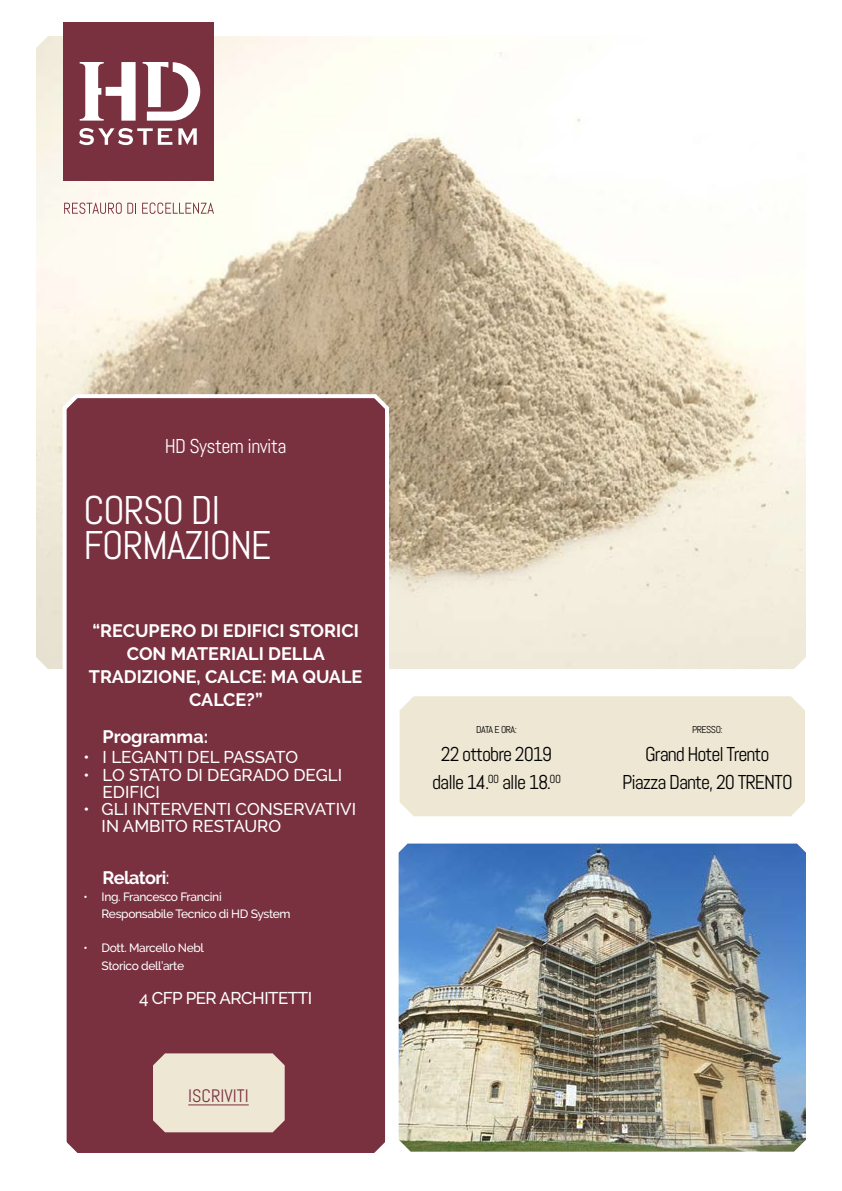
<style>
.page{position:relative;width:842px;height:1191px;background:#fff}
.page>*{position:absolute;margin:0;border:0;box-sizing:border-box;transform-origin:0 0}
.t1{font:40px/35.3px "Abel";letter-spacing:-.03em;color:#fff}
.t2{font:20px/28px "Abel";letter-spacing:-.05em;color:#000;text-align:center}
.t3{font:20px "Abel";letter-spacing:-.03em;color:#fff}
.t4{font:700 18px/23px "Raleway";color:#fff;text-align:center}
.t5{font:700 18px "Raleway";letter-spacing:-.03em;color:#fff}
.t6{font:18px "Abel";color:#7a2f3e}
.t7{font:500 17px/17.2px "Raleway";color:#fff}
.t8{font:500 17px "Raleway";letter-spacing:-.03em;color:#fff}
.t9{font:500 12px/17.2px "Raleway";letter-spacing:-.03em;color:#fff}
.t10{font:10px "Abel";letter-spacing:-.05em;color:#000}
.s1{font-weight:500}
</style>
<div class="page">
<img style="left:36px;top:36px;width:770px;height:633px">
<div style="left:64px;top:23px;width:150px;height:158px;background:#79303f"></div>
<svg style="left:143px;top:62px;width:57px;height:59px"></svg>
<svg style="left:80px;top:62px;width:56px;height:59px"></svg>
<svg style="left:178px;top:128px;width:19px;height:17px"></svg>
<svg style="left:79px;top:128px;width:93px;height:17px"></svg>
<svg style="left:64px;top:202px;width:72px;height:12px"></svg>
<svg style="left:142px;top:202px;width:72px;height:12px"></svg>
<img style="left:399px;top:843px;width:407px;height:308px">
<div style="left:400px;top:696px;width:405px;height:120px;background:#eee7d4"></div>
<svg style="left:61px;top:390px;width:330px;height:763px;background:#85424f"></svg>
<div style="left:153px;top:1053px;width:132px;height:79px;background:#eee7d4"></div>
<hr style="left:188px;top:1104px;width:61px;height:1px;background:#7a2f3e">
<p class="t3" style="left:165px;top:433px;width:123px">HD System invita</p>
<h1 class="t1" style="left:84px;top:492px;width:189px">CORSO DI<br>FORMAZIONE</h1>
<p class="t4" style="left:89px;top:619px;width:275px">“RECUPERO DI EDIFICI STORICI<br>CON MATERIALI DELLA<br>TRADIZIONE, CALCE: MA QUALE<br>CALCE?”</p>
<p class="t4" style="left:103px;top:725px;width:107px">Programma:</p>
<p class="t7" style="left:84px;top:748px;width:216px">• I LEGANTI DEL PASSATO</p>
<p class="t7" style="left:103px;top:766px;width:241px;text-indent:-19px">• LO STATO DI DEGRADO DEGLI<br>EDIFICI</p>
<p class="t7" style="left:102px;top:800px;width:256px;text-indent:-18px">• GLI INTERVENTI CONSERVATIVI<br>IN AMBITO RESTAURO</p>
<p class="t5" style="left:103px;top:867px;width:68px">Relatori<span class="s1">:</span></p>
<p class="t9" style="left:102px;top:888px;width:190px;text-indent:-18px">• Ing. Francesco Francini<br>Responsabile Tecnico di HD System</p>
<p class="t9" style="left:84px;top:939px;width:122px;text-align:center">• Dott. Marcello Nebl<br>Storico dell’arte</p>
<p class="t8" style="left:139px;top:988px;width:175px">4 CFP PER ARCHITETTI</p>
<p class="t6" style="left:188px;top:1084px;width:62px">ISCRIVITI</p>
<p class="t10" style="left:476px;top:723px;width:42px">DATA E ORA:</p>
<p class="t2" style="left:432px;top:740px;width:130px">22 ottobre 2019 dalle 14.<sup>00</sup> alle 18.<sup>00</sup></p>
<p class="t10" style="left:692px;top:723px;width:32px">PRESSO:</p>
<p class="t2" style="left:622px;top:740px;width:172px">Grand Hotel Trento<br>Piazza Dante, 20 TRENTO</p>
</div>
